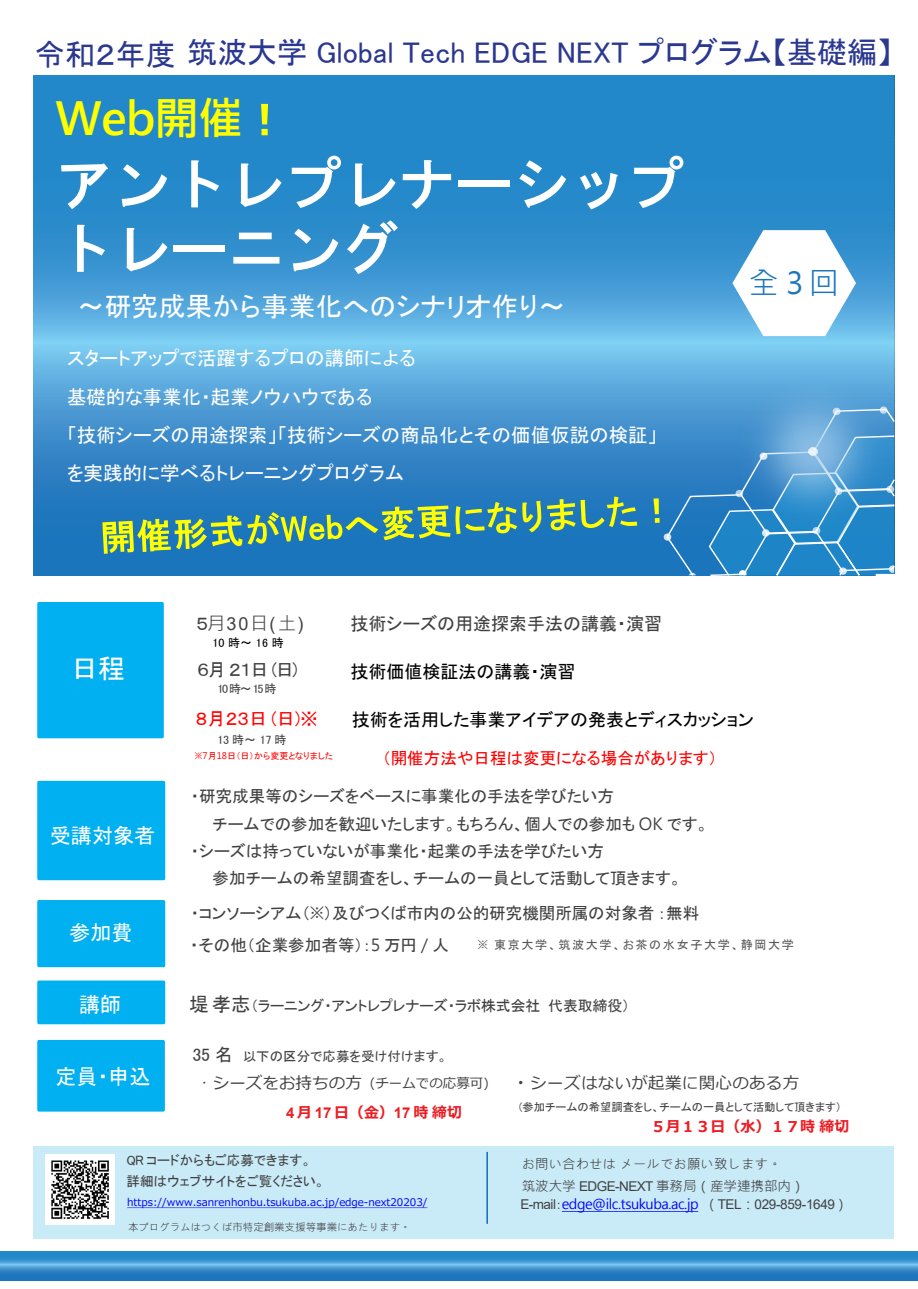
<style>
.page{position:relative;width:918px;height:1289px;background:#fff}
.page>*{position:absolute;margin:0;border:0;box-sizing:border-box;transform-origin:0 0}
.t1{font:57px/64.3px "HGS Gothic E";color:#fff}
.t2{font:700 45px "Microsoft Jheng Hei";letter-spacing:-.02em;color:#ff0}
.t3{font:30px "MS P Gothic";color:#2b3890}
.t4{font:30px "Microsoft Jheng Hei";color:#1b75bc}
.t5{font:27px "MS P Gothic";color:#fff}
.t6{font:21px "MS P Gothic";color:#fff}
.t7{font:19.5px/38.5px "MS P Gothic";color:#fff}
.t8{font:18px "MS P Gothic";color:#000}
.t9{font:18px "MS P Gothic";color:#414042}
.t10{font:18px "MS P Gothic";letter-spacing:-.025em;color:#f00}
.t11{font:18px "Arial";color:#414042}
.t12{font:16.5px "MS P Gothic";color:#414042}
.t13{font:16.5px "MS P Gothic";color:#f00}
.t14{font:italic 16.5px "Meiryo";letter-spacing:.02em;color:#414042}
.t15{font:15px "MS P Gothic";letter-spacing:-.01em;color:#414042}
.t16{font:700 15px "Meiryo";color:#ed1c24}
.t17{font:13.5px "MS P Gothic";color:#414042}
.t18{font:13.5px "Microsoft Jheng Hei";letter-spacing:-.03em;color:#00f}
.t19{font:13.5px "Microsoft Jheng Hei";color:#414042}
.t20{font:italic 13.5px "Meiryo";color:#414042}
.t21{font:12px "MS P Gothic";letter-spacing:.135em;color:#58595b}
.t22{font:12px "MS P Gothic";letter-spacing:-.065em;color:#414042}
.t23{font:12px "MS P Gothic";color:#000}
.t24{font:11.4px "MS P Gothic";letter-spacing:-.005em;color:#414042}
.t25{font:10.5px "Meiryo";color:#00f}
.t26{font:10.5px "Microsoft Jheng Hei";color:#414042}
.t27{font:9px "MS P Gothic";color:#f00}
.s1{font-family:"MS P Gothic";font-weight:400}
.s2{font-family:"MS P Gothic"}
.s3{font-family:"Microsoft Jheng Hei"}
.s4{font-size:19.5px}
.s5{font-size:18px}
.s6{font-family:"Microsoft Jheng Hei";font-style:normal;font-size:16.5px}
.s7{font-size:16.5px}
.s8{font-family:"Arial"}
.s9{font-family:"Arial";color:#414042}
.s10{font-family:"MS P Gothic";color:#414042}
.s11{color:#414042}
</style>
<div class="page">
<div style="left:34px;top:1145px;width:860px;height:93px;background:#c9eaf7"></div>
<img style="left:0;top:1251px;width:918px;height:29px">
<img style="left:34px;top:76px;width:860px;height:499px">
<svg style="left:732px;top:230px;width:124px;height:106px"></svg>
<img style="left:723px;top:361px;width:171px;height:45px">
<img style="left:758px;top:396px;width:110px;height:10px">
<svg style="left:562px;top:1211px;width:136px;height:1px"></svg>
<hr style="left:487px;top:1151px;width:1px;height:72px;background:#1b75bc">
<img style="left:45px;top:1154px;width:70px;height:70px">
<svg style="left:127px;top:1207px;width:300px;height:1px"></svg>
<svg style="left:102px;top:406px;width:793px;height:170px;background:#3c8bbd"></svg>
<div style="left:37px;top:602px;width:127px;height:136px;background:#00b0f0;border:3px solid #00b0f0"></div>
<div style="left:37px;top:780px;width:128px;height:100px;background:#00b0f0;border:3px solid #00b0f0"></div>
<div style="left:37px;top:900px;width:128px;height:67px;background:#00b0f0"></div>
<div style="left:37px;top:980px;width:128px;height:44px;background:#00b0f0;border:3px solid #00b0f0"></div>
<div style="left:37px;top:1040px;width:128px;height:71px;background:#00b0f0"></div>
<p class="t3" style="left:35px;top:37px;width:859px">令和２年度筑波大学 Global Tech EDGE NEXT プログラム【基礎編】</p>
<h1 class="t2" style="left:55px;top:90px;width:233px">Web開催<span class="s1">！</span></h1>
<h1 class="t1" style="left:56px;top:152px;width:629px">アントレプレナーシップトレーニング</h1>
<p class="t5" style="left:78px;top:292px;width:489px">～研究成果から事業化へのシナリオ作り～</p>
<p class="t7" style="left:67px;top:339px;width:351px">スタートアップで活躍するプロの講師による</p>
<p class="t7" style="left:67px;top:377px;width:307px">基礎的な事業化・起業ノウハウである</p>
<p class="t7" style="left:67px;top:415px;width:592px">「技術シーズの用途探索」「技術シーズの商品化とその価値仮説の検証」を実践的に学べるトレーニングプログラム</p>
<p class="t5" style="left:71px;top:655px;width:55px">日程</p>
<p class="t11" style="left:196px;top:611px;width:109px"><span class="s2">５</span><span class="s3">月</span>30<span class="s3">日</span>(<span class="s3">土</span>)</p>
<p class="t23" style="left:212px;top:637px;width:73px">10 時～ 16 時</p>
<p class="t9" style="left:197px;top:660px;width:102px">６月２１日 (日)</p>
<p class="t22" style="left:217px;top:682px;width:61px">10 時～ 15 時</p>
<p class="t9" style="left:351px;top:614px;width:313px">技術シーズの用途探索手法の講義・演習</p>
<p class="t8" style="left:351px;top:662px;width:226px">技術価値検証法の講義・演習</p>
<p class="t4" style="left:749px;top:264px;width:92px">全3回</p>
<p class="t6" style="left:50px;top:825px;width:107px">受講対象者</p>
<p class="t6" style="left:69px;top:922px;width:65px">参加費</p>
<p class="t6" style="left:79px;top:993px;width:44px">講師</p>
<p class="t6" style="left:56px;top:1066px;width:96px">定員・申込</p>
<p class="t10" style="left:196px;top:709px;width:124px">８月２３日 (日)※</p>
<p class="t22" style="left:218px;top:733px;width:71px">13 時～ 17 時</p>
<p class="t27" style="left:195px;top:751px;width:140px"><span class="s3">※7</span>月<span class="s3">18</span>日（日）から変更となりました</p>
<p class="t8" style="left:352px;top:710px;width:404px">技術を活用した事業アイデアの発表とディスカッション</p>
<p class="t13" style="left:382px;top:749px;width:336px">（開催方法や日程は変更になる場合があります）</p>
<p class="t12" style="left:191px;top:788px;width:425px">・研究成果等のシーズをベースに事業化の手法を学びたい方</p>
<p class="t12" style="left:213px;top:815px;width:497px">チームでの参加を歓迎いたします。もちろん、個人での参加も <span class="s3">OK</span> です。</p>
<p class="t12" style="left:191px;top:842px;width:415px">・シーズは持っていないが事業化・起業の手法を学びたい方</p>
<p class="t12" style="left:213px;top:870px;width:471px">参加チームの希望調査をし、チームの一員として活動して頂きます。</p>
<p class="t12" style="left:191px;top:905px;width:510px">・コンソーシアム（<span class="s3">※</span>）及びつくば市内の公的研究機関所属の対象者：無料</p>
<p class="t12" style="left:190px;top:936px;width:260px">・その他（企業参加者等）：<span class="s3">5</span> 万円 <span class="s3">/</span> 人</p>
<p class="t21" style="left:478px;top:938px;width:318px"><span class="s3">※</span> 東京大学、筑波大学、お茶の水女子大学、静岡大学</p>
<p class="t15" style="left:189px;top:998px;width:442px"><span class="s4">堤孝志</span>（ラーニング・アントレプレナーズ・ラボ株式会社代表取締役）</p>
<p class="t17" style="left:193px;top:1049px;width:257px"><span class="s5">35 名</span> 以下の区分で応募を受け付けます。</p>
<p class="t20" style="left:196px;top:1074px;width:302px"><span class="s6">・</span><span class="s7">シーズをお持ちの方</span>（チームでの応募可）</p>
<p class="t16" style="left:286px;top:1101px;width:177px"><span class="s8">4</span> 月 <span class="s8">17</span> 日（金）<span class="s8">17</span> 時締切</p>
<p class="t14" style="left:512px;top:1071px;width:289px"><span class="s5">・</span>シーズはないが起業に関心のある方</p>
<p class="t24" style="left:519px;top:1101px;width:324px">(参加チームの希望調査をし、チームの一員として活動して頂きます）</p>
<p class="t16" style="left:651px;top:1116px;width:200px">５月１３日（水）１７時締切</p>
<p class="t17" style="left:127px;top:1153px;width:186px">QR コードからもご応募できます。</p>
<p class="t17" style="left:127px;top:1174px;width:200px">詳細はウェブサイトをご覧ください。</p>
<p class="t25" style="left:127px;top:1195px;width:302px">https://www.sanrenhonbu.tsukuba.ac.jp/edge-next20203/</p>
<p class="t26" style="left:128px;top:1220px;width:284px">本プログラムはつくば市特定創業支援等事業にあたります。</p>
<p class="t19" style="left:522px;top:1155px;width:261px">お問い合わせはメールでお願い致します。</p>
<p class="t19" style="left:522px;top:1177px;width:284px">筑波大学 <span class="s8">EDGE-NEXT</span> 事務局（産学連携部内）</p>
<p class="t18" style="left:520px;top:1195px;width:329px"><span class="s9">E-mail</span><span class="s10">：</span>edge@ilc.tsukuba.ac.jp <span class="s11">（</span><span class="s9">TEL</span><span class="s11">：</span><span class="s9">029-859-1649</span><span class="s11">）</span></p>
</div>
